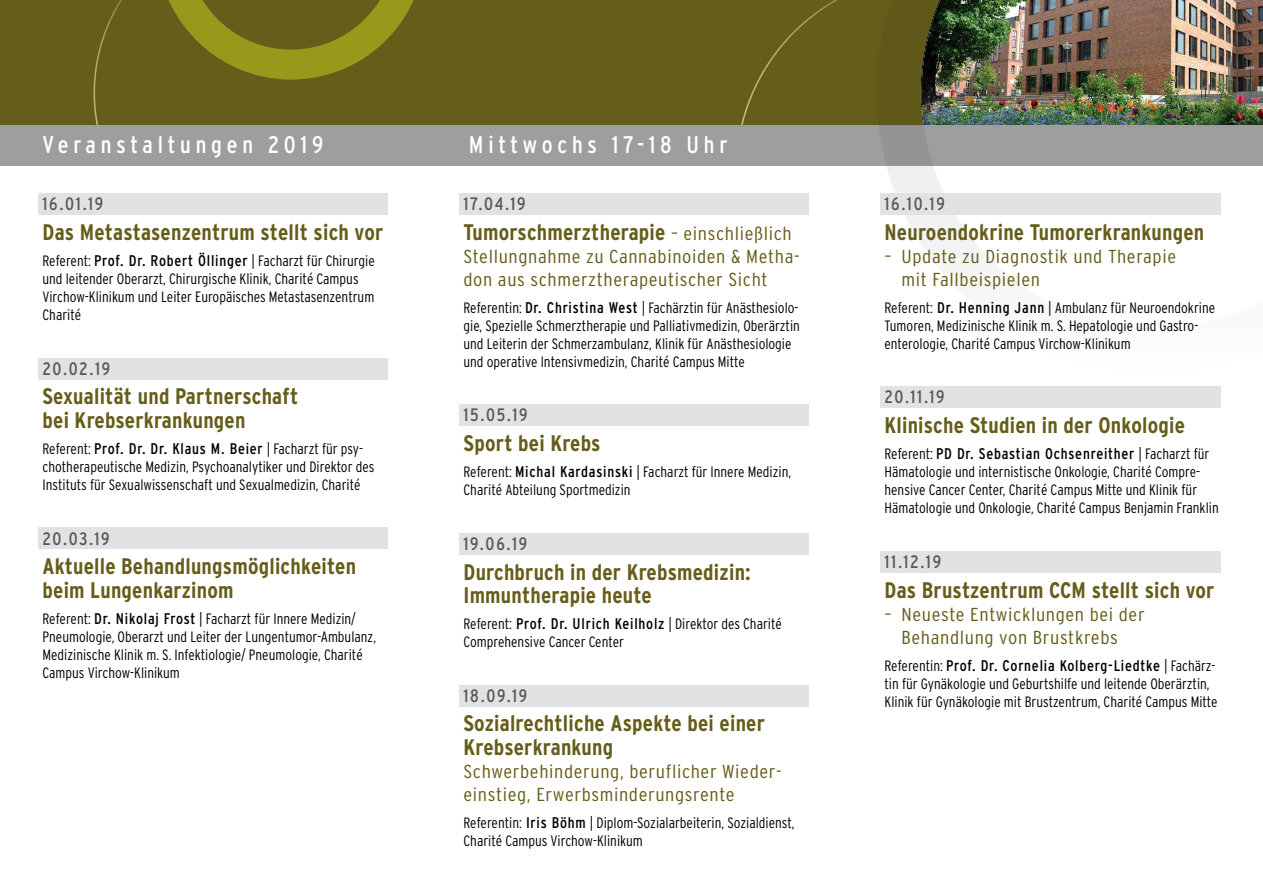
<style>
.page{position:relative;width:1263px;height:893px;background:#fff}
.page>*{position:absolute;margin:0;border:0;box-sizing:border-box;transform-origin:0 0}
.t1{font:condensed 24px "Interstate";letter-spacing:.2em;color:#fff}
.t2{font:700 condensed 22.5px/23.2px "Interstate";letter-spacing:.01em;color:#655d1a}
.t3{font:300 condensed 18.75px/23.2px "Interstate";letter-spacing:.03em;color:#655d1a;scale:1.1 1}
.t4{font:condensed 18px "Interstate";letter-spacing:.1em;color:#58585a}
.t5{font:condensed 15.45px "Interstate";letter-spacing:.05em;color:#000}
.t6{font:300 condensed 15px/18px "Interstate";color:#000}
.s1{font-weight:400;font-size:15.45px}
.s2{font-weight:300;font-size:18.75px}
.s3{font-weight:300;font-size:15px}
</style>
<div class="page">
<div style="left:0;top:0;width:904px;height:125px;background:#655d1a"></div>
<img style="left:974px;top:0;width:289px;height:125px">
<svg style="left:169px;top:0;width:245px;height:80px"></svg>
<svg style="left:93px;top:0;width:29px;height:125px"></svg>
<img style="left:940px;top:0;width:34px;height:125px">
<svg style="left:741px;top:0;width:97px;height:125px"></svg>
<div style="left:38px;top:193px;width:349px;height:21px;background:#e1e2e3"></div>
<div style="left:38px;top:358px;width:349px;height:21px;background:#e1e2e3"></div>
<div style="left:38px;top:528px;width:349px;height:21px;background:#e1e2e3"></div>
<div style="left:459px;top:193px;width:349px;height:21px;background:#e1e2e3"></div>
<div style="left:459px;top:405px;width:349px;height:21px;background:#e1e2e3"></div>
<div style="left:459px;top:533px;width:349px;height:21px;background:#e1e2e3"></div>
<div style="left:459px;top:685px;width:349px;height:21px;background:#e1e2e3"></div>
<div style="left:0;top:125px;width:1263px;height:41px;background:#9c9e9f"></div>
<img style="left:939px;top:0;width:1px;height:125px">
<img style="left:904px;top:0;width:35px;height:125px">
<div style="left:880px;top:193px;width:340px;height:21px;background:#e1e2e3"></div>
<div style="left:880px;top:387px;width:340px;height:21px;background:#e1e2e3"></div>
<div style="left:880px;top:551px;width:340px;height:21px;background:#e1e2e3"></div>
<h1 class="t1" style="left:43px;top:131px;width:282px">Veranstaltungen 2019</h1>
<h1 class="t1" style="left:469px;top:131px;width:260px">Mittwochs 17-18 Uhr</h1>
<p class="t4" style="left:43px;top:194px;width:62px">16.01.19</p>
<h2 class="t2" style="left:43px;top:220px;width:342px">Das Metastasenzentrum stellt sich vor</h2>
<p class="t6" style="left:43px;top:252px;width:334px">Referent: <span class="s1">Prof. Dr. Robert Öllinger</span> | Facharzt für Chirurgie und leitender Oberarzt, Chirurgische Klinik, Charité Campus Virchow-Klinikum und Leiter Europäisches Metastasenzentrum Charité</p>
<p class="t4" style="left:43px;top:358px;width:69px">20.02.19</p>
<h2 class="t2" style="left:43px;top:385px;width:257px">Sexualität und Partnerschaft bei Krebserkrankungen</h2>
<p class="t6" style="left:43px;top:440px;width:333px">Referent: <span class="s1">Prof. Dr. Dr. Klaus M. Beier</span> | Facharzt für psy&shy;chotherapeutische Medizin, Psychoanalytiker und Direktor des<br>Instituts für Sexualwissenschaft und Sexualmedizin, Charité</p>
<p class="t4" style="left:43px;top:528px;width:69px">20.03.19</p>
<h2 class="t2" style="left:43px;top:555px;width:315px">Aktuelle Behandlungsmöglichkeiten beim Lungenkarzinom</h2>
<p class="t6" style="left:43px;top:610px;width:335px">Referent: <span class="s1">Dr. Nikolaj Frost</span> | Facharzt für Innere Medizin/ Pneumologie, Oberarzt und Leiter der Lungentumor-Ambulanz, Medizinische Klinik m. S. Infektiologie/ Pneumologie, Charité Campus Virchow-Klinikum</p>
<p class="t4" style="left:463px;top:194px;width:64px">17.04.19</p>
<h2 class="t2" style="left:463px;top:220px;width:330px">Tumorschmerztherapie <span class="s2">– einschließlich</span></h2>
<p class="t3" style="left:463px;top:245px;width:307px">Stellungnahme zu Cannabinoiden &amp; Metha&shy;don aus schmerztherapeutischer Sicht</p>
<p class="t6" style="left:463px;top:298px;width:338px">Referentin: <span class="s1">Dr. Christina West</span> | Fachärztin für Anästhesiolo&shy;gie, Spezielle Schmerztherapie und Palliativmedizin, Oberärztin und Leiterin der Schmerzambulanz, Klinik für Anästhesiologie und operative Intensivmedizin, Charité Campus Mitte</p>
<p class="t4" style="left:463px;top:405px;width:66px">15.05.19</p>
<h2 class="t2" style="left:463px;top:431px;width:139px">Sport bei Krebs</h2>
<p class="t6" style="left:463px;top:463px;width:329px">Referent: <span class="s1">Michal Kardasinski</span> | Facharzt für Innere Medizin,<br>Charité Abteilung Sportmedizin</p>
<p class="t4" style="left:463px;top:534px;width:65px">19.06.19</p>
<h2 class="t2" style="left:463px;top:560px;width:289px">Durchbruch in der Krebsmedizin:<br>Immuntherapie heute</h2>
<p class="t6" style="left:463px;top:615px;width:320px">Referent: <span class="s1">Prof. Dr. Ulrich Keilholz</span> | Direktor des Charité<br>Comprehensive Cancer Center</p>
<p class="t4" style="left:463px;top:685px;width:65px">18.09.19</p>
<h2 class="t2" style="left:463px;top:712px;width:303px">Sozialrechtliche Aspekte bei einer<br>Krebserkrankung</h2>
<p class="t3" style="left:463px;top:760px;width:291px">Schwerbehinderung, beruflicher Wieder&shy;einstieg, Erwerbsminderungsrente</p>
<p class="t6" style="left:463px;top:813px;width:333px">Referentin: <span class="s1">Iris Böhm</span> | Diplom-Sozialarbeiterin, Sozialdienst,<br>Charité Campus Virchow-Klinikum</p>
<p class="t4" style="left:884px;top:194px;width:62px">16.10.19</p>
<h2 class="t2" style="left:884px;top:220px;width:321px">Neuroendokrine Tumorerkrankungen</h2>
<p class="t3" style="left:901px;top:245px;width:251px;text-indent:-17px">– Update zu Diagnostik und Therapie mit Fallbeispielen</p>
<p class="t6" style="left:884px;top:298px;width:332px">Referent: <span class="s1">Dr. Henning Jann</span> | Ambulanz für Neuroendokrine<br>Tumoren, Medizinische Klinik m. S. Hepatologie und Gastro&shy;enterologie, Charité Campus Virchow-Klinikum</p>
<p class="t4" style="left:884px;top:387px;width:62px">20.11.19</p>
<h2 class="t2" style="left:884px;top:413px;width:302px">Klinische Studien in der Onkologie</h2>
<p class="t5" style="left:884px;top:445px;width:326px"><span class="s3">Referent:</span> PD Dr. Sebastian Ochsenreither <span class="s3">| Facharzt für</span></p>
<p class="t6" style="left:884px;top:463px;width:336px">Hämatologie und internistische Onkologie, Charité Compre&shy;hensive Cancer Center, Charité Campus Mitte und Klinik für<br>Hämatologie und Onkologie, Charité Campus Benjamin Franklin</p>
<p class="t4" style="left:884px;top:552px;width:58px">11.12.19</p>
<h2 class="t2" style="left:884px;top:578px;width:331px">Das Brustzentrum CCM stellt sich vor</h2>
<p class="t3" style="left:884px;top:602px;width:238px;text-align:center">– Neueste Entwicklungen bei der<br>Behandlung von Brustkrebs</p>
<p class="t5" style="left:884px;top:656px;width:333px"><span class="s3">Referentin:</span> Prof. Dr. Cornelia Kolberg-Liedtke <span class="s3">| Fachärz-</span></p>
<p class="t6" style="left:884px;top:674px;width:335px">tin für Gynäkologie und Geburtshilfe und leitende Oberärztin,<br>Klinik für Gynäkologie mit Brustzentrum, Charité Campus Mitte</p>
</div>
